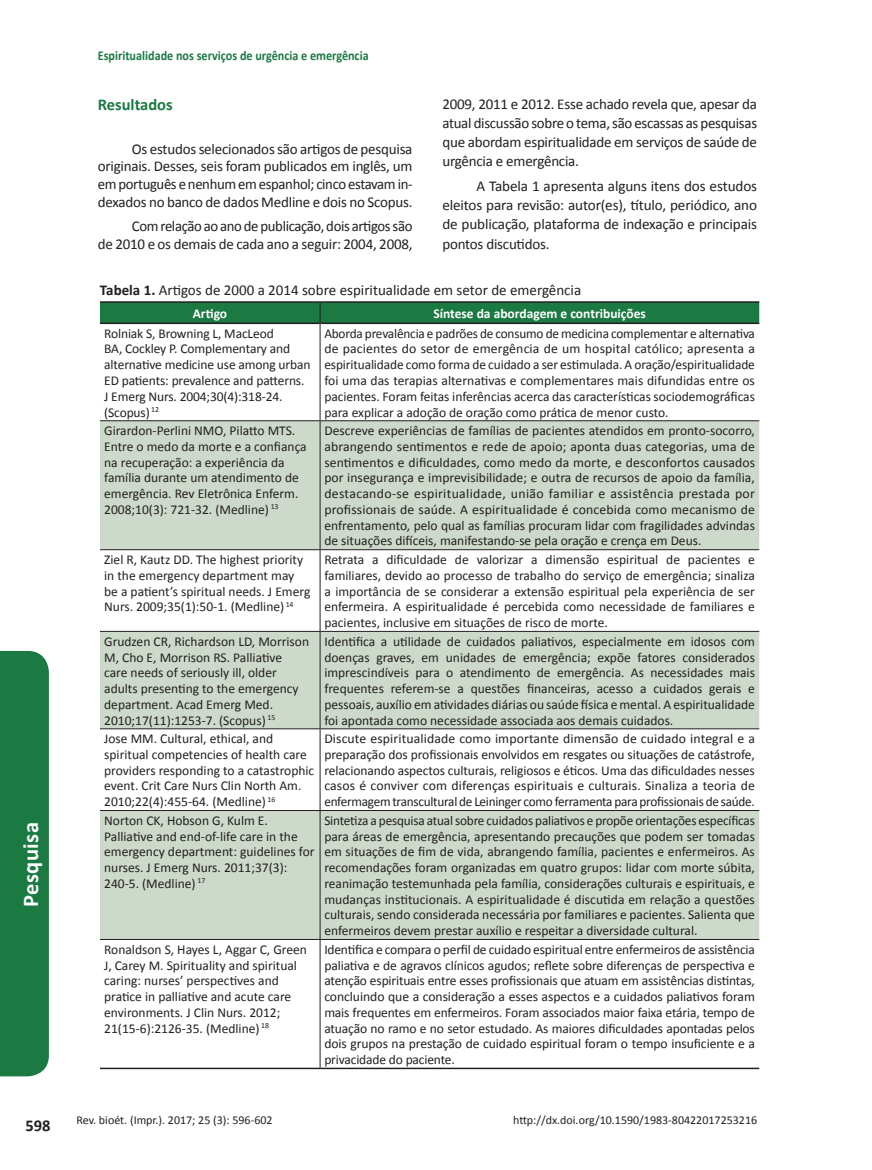
<style>
.page{position:relative;width:872px;height:1170px;background:#fff}
.page>*{position:absolute;margin:0;border:0;box-sizing:border-box;transform-origin:0 0}
.t1{font:700 22.5px "Calibri";letter-spacing:.02em;color:#fff}
.Subtitulo{font:700 16.5px "Calibri";color:#1b7942}
.t2{font:700 16.5px "Calibri";color:#231f20}
.TEXTO{font:15px/18.9px "Calibri";letter-spacing:-.015em;color:#231f20;text-align:justify}
.Titulo_Tabela_e_Figu{font:15px "Calibri";color:#231f20}
.tabelas{font:13.5px/15.8px "Calibri";color:#231f20}
.t3{font:700 13.5px "Calibri";color:#1b7942;scale:.9 1}
.gravata{font:700 13.5px "Calibri";color:#fff}
.t4{font:12px "Calibri";color:#231f20}
.s1{font-weight:700}
</style>
<div class="page">
<svg style="left:100px;top:421px;width:659px;height:518px;fill:#cdd9cb"></svg>
<hr style="left:100px;top:301px;width:220px;height:2px;background:#231f20">
<hr style="left:320px;top:301px;width:439px;height:2px;background:#231f20">
<hr style="left:100px;top:322px;width:220px;height:2px;background:#231f20">
<hr style="left:320px;top:322px;width:439px;height:2px;background:#231f20">
<hr style="left:100px;top:1067px;width:220px;height:2px;background:#231f20">
<hr style="left:320px;top:1067px;width:439px;height:2px;background:#231f20">
<hr style="left:320px;top:323px;width:1px;height:97px;background:#231f20">
<hr style="left:100px;top:420px;width:220px;height:1px;background:#231f20">
<hr style="left:320px;top:420px;width:439px;height:1px;background:#231f20">
<hr style="left:320px;top:421px;width:1px;height:128px;background:#231f20">
<hr style="left:100px;top:549px;width:220px;height:1px;background:#231f20">
<hr style="left:320px;top:549px;width:439px;height:1px;background:#231f20">
<hr style="left:320px;top:550px;width:1px;height:81px;background:#231f20">
<hr style="left:100px;top:631px;width:220px;height:1px;background:#231f20">
<hr style="left:320px;top:631px;width:439px;height:1px;background:#231f20">
<hr style="left:320px;top:631px;width:1px;height:97px;background:#231f20">
<hr style="left:100px;top:728px;width:220px;height:1px;background:#231f20">
<hr style="left:320px;top:728px;width:439px;height:1px;background:#231f20">
<hr style="left:320px;top:729px;width:1px;height:81px;background:#231f20">
<hr style="left:100px;top:810px;width:220px;height:1px;background:#231f20">
<hr style="left:320px;top:810px;width:439px;height:1px;background:#231f20">
<hr style="left:320px;top:810px;width:1px;height:129px;background:#231f20">
<hr style="left:100px;top:939px;width:220px;height:1px;background:#231f20">
<hr style="left:320px;top:939px;width:439px;height:1px;background:#231f20">
<hr style="left:320px;top:939px;width:1px;height:128px;background:#231f20">
<svg style="left:100px;top:302px;width:659px;height:21px;background:#1b733f"></svg>
<div style="left:0;top:651px;width:49px;height:425px;background:#1b7942"></div>
<h1 class="t1" style="left:15px;top:907px;width:86px;rotate:-90deg">Pesquisa</h1>
<p class="t3" style="left:98px;top:46px;width:302px">Espiritualidade nos serviços de urgência e emergência</p>
<p class="TEXTO" style="left:442px;top:95px;width:316px">2009, 2011 e 2012. Esse achado revela que, apesar da atual discussão sobre o tema, são escassas as pesquisas que abordam espiritualidade em serviços de saúde de urgência e emergência.</p>
<p class="TEXTO" style="left:442px;top:176px;width:316px;text-indent:34px">A Tabela 1 apresenta alguns itens dos estudos eleitos para revisão: autor(es), título, periódico, ano de publicação, plataforma de indexação e principais</p>
<p class="TEXTO" style="left:442px;top:234px;width:109px">pontos discutidos.</p>
<p class="Titulo_Tabela_e_Figu" style="left:100px;top:281px;width:483px"><span class="s1">Tabela 1.</span> Artigos de 2000 a 2014 sobre espiritualidade em setor de emergência</p>
<p class="gravata" style="left:193px;top:304px;width:36px">Artigo</p>
<p class="gravata" style="left:433px;top:304px;width:214px">Síntese da abordagem e contribuições</p>
<p class="tabelas" style="left:104px;top:325px;width:208px">Rolniak S, Browning L, MacLeod<br>BA, Cockley P. Complementary and alternative medicine use among urban<br>ED patients: prevalence and patterns.<br>J Emerg Nurs. 2004;30(4):318-24. (Scopus) <sup>12</sup></p>
<p class="tabelas" style="left:324px;top:325px;width:432px;text-align:justify">Aborda prevalência e padrões de consumo de medicina complementar e alternativa de pacientes do setor de emergência de um hospital católico; apresenta a espiritualidade como forma de cuidado a ser estimulada. A oração/espiritualidade foi uma das terapias alternativas e complementares mais difundidas entre os pacientes. Foram feitas inferências acerca das características sociodemográficas para explicar a adoção de oração como prática de menor custo.</p>
<p class="tabelas" style="left:104px;top:423px;width:204px">Girardon-Perlini NMO, Pilatto MTS.<br>Entre o medo da morte e a confiança na recuperação: a experiência da família durante um atendimento de emergência. Rev Eletrônica Enferm.<br>2008;10(3): 721-32. (Medline) <sup>13</sup></p>
<p class="tabelas" style="left:324px;top:423px;width:432px;text-align:justify">Descreve experiências de famílias de pacientes atendidos em pronto-socorro, abrangendo sentimentos e rede de apoio; aponta duas categorias, uma de sentimentos e dificuldades, como medo da morte, e desconfortos causados por insegurança e imprevisibilidade; e outra de recursos de apoio da família, destacando-se espiritualidade, união familiar e assistência prestada por profissionais de saúde. A espiritualidade é concebida como mecanismo de enfrentamento, pelo qual as famílias procuram lidar com fragilidades advindas de situações difíceis, manifestando-se pela oração e crença em Deus.</p>
<p class="tabelas" style="left:104px;top:551px;width:208px">Ziel R, Kautz DD. The highest priority in the emergency department may be a patient’s spiritual needs. J Emerg Nurs. 2009;35(1):50-1. (Medline) <sup>14</sup></p>
<p class="tabelas" style="left:324px;top:551px;width:432px;text-align:justify">Retrata a dificuldade de valorizar a dimensão espiritual de pacientes e familiares, devido ao processo de trabalho do serviço de emergência; sinaliza a importância de se considerar a extensão espiritual pela experiência de ser enfermeira. A espiritualidade é percebida como necessidade de familiares e pacientes, inclusive em situações de risco de morte.</p>
<p class="tabelas" style="left:104px;top:633px;width:206px">Grudzen CR, Richardson LD, Morrison M, Cho E, Morrison RS. Palliative<br>care needs of seriously ill, older adults presenting to the emergency department. Acad Emerg Med.<br>2010;17(11):1253-7. (Scopus) <sup>15</sup></p>
<p class="tabelas" style="left:324px;top:633px;width:432px;text-align:justify">Identifica a utilidade de cuidados paliativos, especialmente em idosos com doenças graves, em unidades de emergência; expõe fatores considerados imprescindíveis para o atendimento de emergência. As necessidades mais frequentes referem-se a questões financeiras, acesso a cuidados gerais e pessoais, auxílio em atividades diárias ou saúde física e mental. A espiritualidade foi apontada como necessidade associada aos demais cuidados.</p>
<p class="tabelas" style="left:104px;top:730px;width:212px">Jose MM. Cultural, ethical, and spiritual competencies of health care providers responding to a catastrophic event. Crit Care Nurs Clin North Am.<br>2010;22(4):455-64. (Medline) <sup>16</sup></p>
<p class="tabelas" style="left:324px;top:730px;width:432px;text-align:justify">Discute espiritualidade como importante dimensão de cuidado integral e a preparação dos profissionais envolvidos em resgates ou situações de catástrofe, relacionando aspectos culturais, religiosos e éticos. Uma das dificuldades nesses casos é conviver com diferenças espirituais e culturais. Sinaliza a teoria de enfermagem transcultural de Leininger como ferramenta para profissionais de saúde.</p>
<p class="tabelas" style="left:104px;top:812px;width:212px">Norton CK, Hobson G, Kulm E.<br>Palliative and end-of-life care in the emergency department: guidelines for nurses. J Emerg Nurs. 2011;37(3):<br>240-5. (Medline) <sup>17</sup></p>
<p class="tabelas" style="left:324px;top:812px;width:432px;text-align:justify">Sintetiza a pesquisa atual sobre cuidados paliativos e propõe orientações específicas para áreas de emergência, apresentando precauções que podem ser tomadas em situações de fim de vida, abrangendo família, pacientes e enfermeiros. As recomendações foram organizadas em quatro grupos: lidar com morte súbita, reanimação testemunhada pela família, considerações culturais e espirituais, e mudanças institucionais. A espiritualidade é discutida em relação a questões culturais, sendo considerada necessária por familiares e pacientes. Salienta que enfermeiros devem prestar auxílio e respeitar a diversidade cultural.</p>
<p class="tabelas" style="left:104px;top:941px;width:204px">Ronaldson S, Hayes L, Aggar C, Green J, Carey M. Spirituality and spiritual caring: nurses’ perspectives and pratice in palliative and acute care environments. J Clin Nurs. 2012; 21(15-6):2126-35. (Medline) <sup>18</sup></p>
<p class="tabelas" style="left:324px;top:941px;width:432px;text-align:justify">Identifica e compara o perfil de cuidado espiritual entre enfermeiros de assistência paliativa e de agravos clínicos agudos; reflete sobre diferenças de perspectiva e atenção espirituais entre esses profissionais que atuam em assistências distintas, concluindo que a consideração a esses aspectos e a cuidados paliativos foram mais frequentes em enfermeiros. Foram associados maior faixa etária, tempo de atuação no ramo e no setor estudado. As maiores dificuldades apontadas pelos dois grupos na prestação de cuidado espiritual foram o tempo insuficiente e a privacidade do paciente.</p>
<p class="Subtitulo" style="left:98px;top:93px;width:76px">Resultados</p>
<p class="TEXTO" style="left:98px;top:140px;width:316px;line-height:17.9px;text-indent:34px">Os estudos selecionados são artigos de pesquisa originais. Desses, seis foram publicados em inglês, um em português e nenhum em espanhol; cinco estavam in&shy;dexados no banco de dados Medline e dois no Scopus.</p>
<p class="TEXTO" style="left:98px;top:217px;width:316px;line-height:17.9px;text-align:right">Com relação ao ano de publicação, dois artigos são<br>de 2010 e os demais de cada ano a seguir: 2004, 2008,</p>
<p class="t2" style="left:26px;top:1113px;width:27px">598</p>
<p class="t4" style="left:77px;top:1112px;width:197px">Rev. bioét. (Impr.). 2017; 25 (3): 596-602</p>
<p class="t4" style="left:513px;top:1112px;width:245px">http://dx.doi.org/10.1590/1983-80422017253216</p>
</div>
